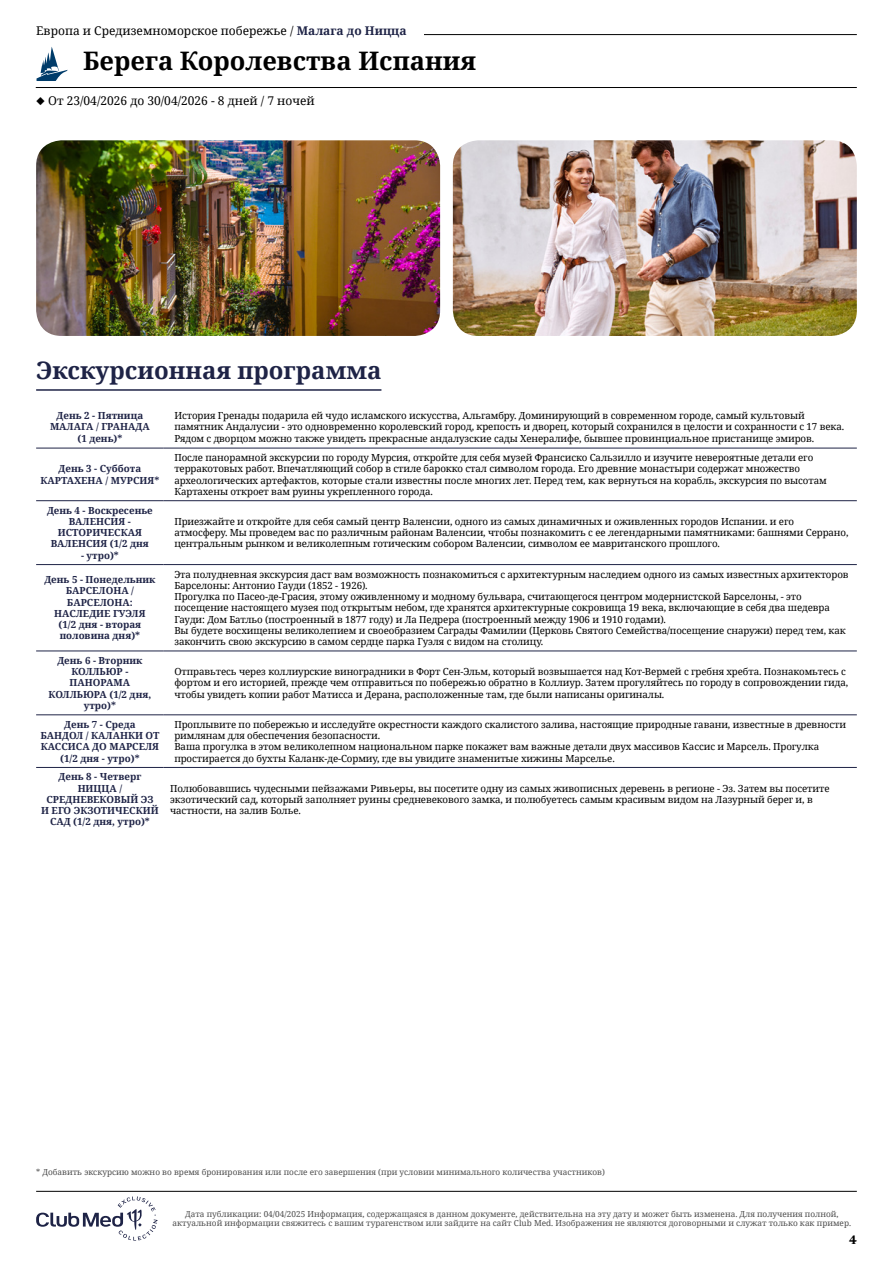
<style>
.page{position:relative;width:893px;height:1263px;background:#fff}
.page>*{position:absolute;margin:0;border:0;box-sizing:border-box;transform-origin:0 0}
.t1{font:700 25.5px "Noto Serif";color:#000}
.t2{font:700 24px "Noto Serif";color:#1e2346}
.t3{font:700 12.6px "Newsreader 24 pt";color:#000}
.t4{font:12px "Noto Serif";color:#000}
.t5{font:9.75px/11.2px "Noto Serif";letter-spacing:-.01em;color:#000}
.t6{font:700 9.75px/11.2px "Noto Serif";color:#1e2346;text-align:center}
.t7{font:8.25px/9px "Noto Serif";color:#4d4d4d;text-align:center}
.s1{font-weight:700;color:#1e2346}
</style>
<div class="page">
<hr style="left:107px;top:34px;width:750px;height:1px;background:#000">
<hr style="left:36px;top:87px;width:821px;height:1px;background:#000">
<svg style="left:36px;top:47px;width:32px;height:34px"></svg>
<div style="left:36px;top:26px;width:388px;height:17px;background:#fff"></div>
<img style="left:36px;top:140px;width:404px;height:196px">
<img style="left:453px;top:140px;width:404px;height:196px">
<hr style="left:36px;top:389px;width:345px;height:2px;background:#1e2346">
<hr style="left:36px;top:448px;width:128px;height:1px;background:#1e2346">
<hr style="left:164px;top:448px;width:693px;height:1px;background:#1e2346">
<hr style="left:36px;top:500px;width:128px;height:1px;background:#1e2346">
<hr style="left:164px;top:500px;width:693px;height:1px;background:#1e2346">
<hr style="left:36px;top:564px;width:128px;height:1px;background:#1e2346">
<hr style="left:164px;top:564px;width:693px;height:1px;background:#1e2346">
<hr style="left:36px;top:651px;width:128px;height:1px;background:#1e2346">
<hr style="left:164px;top:651px;width:693px;height:1px;background:#1e2346">
<hr style="left:36px;top:714px;width:128px;height:1px;background:#1e2346">
<hr style="left:36px;top:767px;width:128px;height:1px;background:#1e2346">
<hr style="left:164px;top:714px;width:693px;height:1px;background:#1e2346">
<hr style="left:164px;top:767px;width:693px;height:1px;background:#1e2346">
<svg style="left:36px;top:1196px;width:122px;height:44px"></svg>
<hr style="left:36px;top:1191px;width:821px;height:1px;background:#000">
<p class="t4" style="left:36px;top:22px;width:372px">Европа и Средиземноморское побережье / <span class="s1">Малага до Ницца</span></p>
<h1 class="t1" style="left:83px;top:43px;width:395px">Берега Королевства Испания</h1>
<p class="t4" style="left:36px;top:93px;width:280px">◆ От 23/04/2026 до 30/04/2026 - 8 дней / 7 ночей</p>
<h2 class="t2" style="left:36px;top:353px;width:347px">Экскурсионная программа</h2>
<p class="t6" style="left:50px;top:410px;width:101px">День 2 - Пятница<br>МАЛАГА / ГРАНАДА (1 день)*</p>
<p class="t5" style="left:174px;top:410px;width:671px">История Гренады подарила ей чудо исламского искусства, Альгамбру. Доминирующий в современном городе, самый культовый памятник Андалусии - это одновременно королевский город, крепость и дворец, который сохранился в целости и сохранности с 17 века.<br>Рядом с дворцом можно также увидеть прекрасные андалузские сады Хенералифе, бывшее провинциальное пристанище эмиров.</p>
<p class="t6" style="left:40px;top:463px;width:120px">День 3 - Суббота<br>КАРТАХЕНА / МУРСИЯ*</p>
<p class="t5" style="left:174px;top:451px;width:654px">После панорамной экскурсии по городу Мурсия, откройте для себя музей Франсиско Сальзилло и изучите невероятные детали его терракотовых работ. Впечатляющий собор в стиле барокко стал символом города. Его древние монастыри содержат множество археологических артефактов, которые стали известны после многих лет. Перед тем, как вернуться на корабль, экскурсия по высотам Картахены откроет вам руины укрепленного города.</p>
<p class="t6" style="left:47px;top:504px;width:107px">День 4 - Воскресенье<br>ВАЛЕНСИЯ -<br>ИСТОРИЧЕСКАЯ<br>ВАЛЕНСИЯ (1/2 дня</p>
<p class="t6" style="left:81px;top:549px;width:39px">- утро)*</p>
<p class="t5" style="left:174px;top:515px;width:676px">Приезжайте и откройте для себя самый центр Валенсии, одного из самых динамичных и оживленных городов Испании. и его атмосферу. Мы проведем вас по различным районам Валенсии, чтобы познакомить с ее легендарными памятниками: башнями Серрано, центральным рынком и великолепным готическим собором Валенсии, символом ее мавританского прошлого.</p>
<p class="t6" style="left:44px;top:574px;width:113px">День 5 - Понедельник<br>БАРСЕЛОНА /<br>БАРСЕЛОНА:<br>НАСЛЕДИЕ ГУЭЛЯ (1/2 дня - вторая половина дня)*</p>
<p class="t5" style="left:174px;top:568px;width:676px">Эта полудневная экскурсия даст вам возможность познакомиться с архитектурным наследием одного из самых известных архитекторов Барселоны: Антонио Гауди (1852 - 1926).<br>Прогулка по Пасео-де-Грасия, этому оживленному и модному бульвара, считающегося центром модернистской Барселоны, - это посещение настоящего музея под открытым небом, где хранятся архитектурные сокровища 19 века, включающие в себя два шедевра Гауди: Дом Батльо (построенный в 1877 году) и Ла Педрера (построенный между 1906 и 1910 годами).<br>Вы будете восхищены великолепием и своеобразием Саграды Фамилии (Церковь Святого Семейства/посещение снаружи) перед тем, как закончить свою экскурсию в самом сердце парка Гуэля с видом на столицу.</p>
<p class="t6" style="left:49px;top:654px;width:104px">День 6 - Вторник<br>КОЛЛЬЮР -<br>ПАНОРАМА<br>КОЛЛЬЮРА (1/2 дня, утро)*</p>
<p class="t5" style="left:174px;top:666px;width:675px">Отправьтесь через коллиурские виноградники в Форт Сен-Эльм, который возвышается над Кот-Вермей с гребня хребта. Познакомьтесь с фортом и его историей, прежде чем отправиться по побережью обратно в Коллиур. Затем прогуляйтесь по городу в сопровождении гида, чтобы увидеть копии работ Матисса и Дерана, расположенные там, где были написаны оригиналы.</p>
<p class="t6" style="left:40px;top:718px;width:120px">День 7 - Среда<br>БАНДОЛ / КАЛАНКИ ОТ<br>КАССИСА ДО МАРСЕЛЯ (1/2 дня - утро)*</p>
<p class="t5" style="left:174px;top:718px;width:673px">Проплывите по побережью и исследуйте окрестности каждого скалистого залива, настоящие природные гавани, известные в древности римлянам для обеспечения безопасности.<br>Ваша прогулка в этом великолепном национальном парке покажет вам важные детали двух массивов Кассис и Марсель. Прогулка простирается до бухты Каланк-де-Сормиу, где вы увидите знаменитые хижины Марселье.</p>
<p class="t6" style="left:41px;top:771px;width:119px">День 8 - Четверг<br>НИЦЦА /<br>СРЕДНЕВЕКОВЫЙ ЭЗ<br>И ЕГО ЭКЗОТИЧЕСКИЙ<br>САД (1/2 дня, утро)*</p>
<p class="t5" style="left:170px;top:782px;width:661px">Полюбовавшись чудесными пейзажами Ривьеры, вы посетите одну из самых живописных деревень в регионе - Эз. Затем вы посетите экзотический сад, который заполняет руины средневекового замка, и полюбуетесь самым красивым видом на Лазурный берег и, в частности, на залив Болье.</p>
<p class="t7" style="left:36px;top:1167px;width:570px">* Добавить экскурсию можно во время бронирования или после его завершения (при условии минимального количества участников)</p>
<p class="t7" style="left:173px;top:1209px;width:680px">Дата публикации: 04/04/2025 Информация, содержащаяся в данном документе, действительна на эту дату и может быть изменена. Для получения полной, актуальной информации свяжитесь с вашим турагенством или зайдите на сайт Club Med. Изображения не являются договорными и служат только как пример.</p>
<p class="t3" style="left:849px;top:1230px;width:9px">4</p>
</div>
